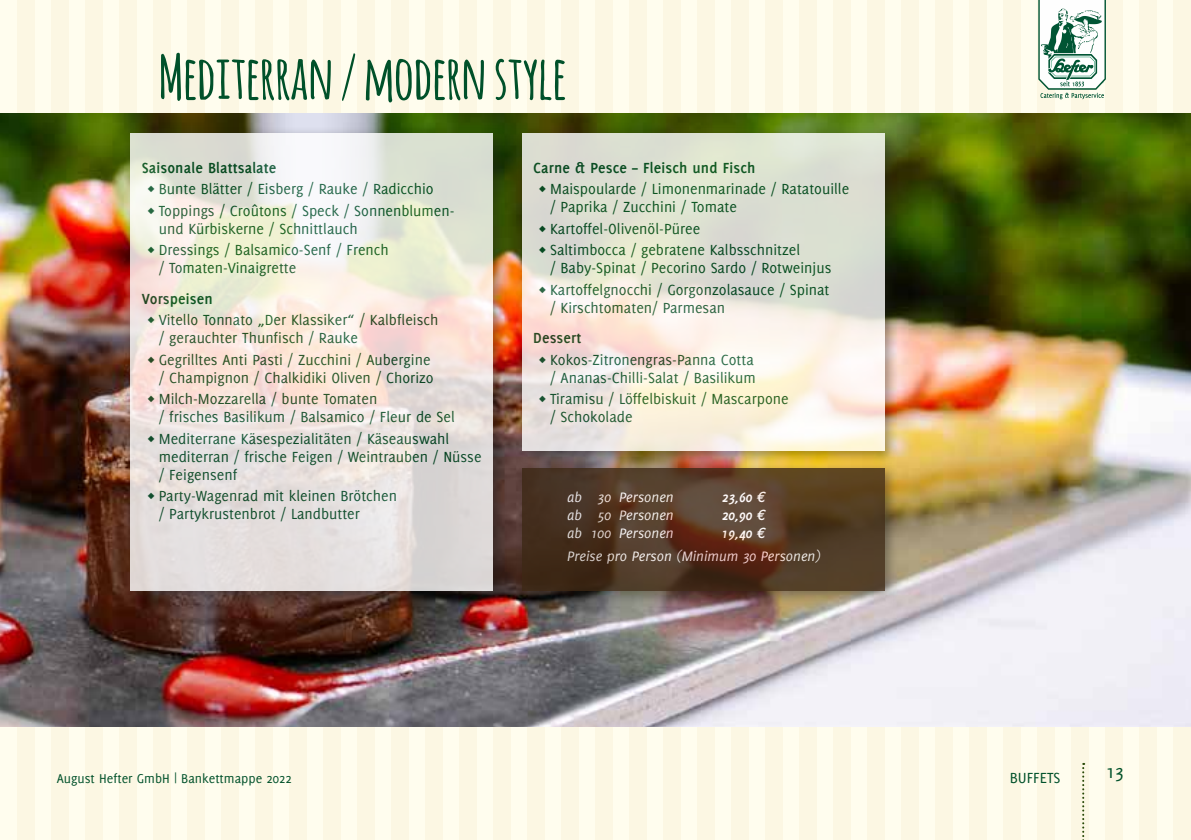
<style>
.page{position:relative;width:1191px;height:840px;background:#fff}
.page>*{position:absolute;margin:0;border:0;box-sizing:border-box;transform-origin:0 0}
.t1{font:700 60px "Amatic";letter-spacing:.01em;color:#00512a}
.t2{font:20px "Delicious";color:#00512a}
.t3{font:16px/18px "Delicious";color:#00512a}
.t4{font:700 16px "Delicious";letter-spacing:.01em;color:#00512a}
.t5{font:italic 15px "Delicious";color:#fff}
.t6{font:italic 700 15px "Delicious";color:#fff}
.t7{font:14px "Delicious";color:#00512a}
</style>
<div class="page">
<div style="left:0;top:0;width:1191px;height:839px;background:#fffdee"></div>
<hr style="left:0;top:0;width:1px;height:839px;background:#fcf7e3">
<div style="left:17px;top:0;width:17px;height:839px;background:#fcf7e3"></div>
<div style="left:51px;top:0;width:17px;height:839px;background:#fcf7e3"></div>
<div style="left:85px;top:0;width:17px;height:839px;background:#fcf7e3"></div>
<div style="left:119px;top:0;width:17px;height:839px;background:#fcf7e3"></div>
<div style="left:153px;top:0;width:17px;height:839px;background:#fcf7e3"></div>
<div style="left:187px;top:0;width:17px;height:839px;background:#fcf7e3"></div>
<div style="left:221px;top:0;width:17px;height:839px;background:#fcf7e3"></div>
<div style="left:255px;top:0;width:17px;height:839px;background:#fcf7e3"></div>
<div style="left:289px;top:0;width:17px;height:839px;background:#fcf7e3"></div>
<div style="left:323px;top:0;width:17px;height:839px;background:#fcf7e3"></div>
<div style="left:357px;top:0;width:17px;height:839px;background:#fcf7e3"></div>
<div style="left:391px;top:0;width:17px;height:839px;background:#fcf7e3"></div>
<div style="left:425px;top:0;width:17px;height:839px;background:#fcf7e3"></div>
<div style="left:459px;top:0;width:17px;height:839px;background:#fcf7e3"></div>
<div style="left:493px;top:0;width:17px;height:839px;background:#fcf7e3"></div>
<div style="left:527px;top:0;width:17px;height:839px;background:#fcf7e3"></div>
<div style="left:561px;top:0;width:17px;height:839px;background:#fcf7e3"></div>
<div style="left:595px;top:0;width:17px;height:839px;background:#fcf7e3"></div>
<div style="left:629px;top:0;width:17px;height:839px;background:#fcf7e3"></div>
<div style="left:663px;top:0;width:17px;height:839px;background:#fcf7e3"></div>
<div style="left:697px;top:0;width:17px;height:839px;background:#fcf7e3"></div>
<div style="left:731px;top:0;width:17px;height:839px;background:#fcf7e3"></div>
<div style="left:765px;top:0;width:17px;height:839px;background:#fcf7e3"></div>
<div style="left:799px;top:0;width:17px;height:839px;background:#fcf7e3"></div>
<div style="left:833px;top:0;width:17px;height:839px;background:#fcf7e3"></div>
<div style="left:867px;top:0;width:17px;height:839px;background:#fcf7e3"></div>
<div style="left:901px;top:0;width:17px;height:839px;background:#fcf7e3"></div>
<div style="left:935px;top:0;width:17px;height:839px;background:#fcf7e3"></div>
<div style="left:969px;top:0;width:17px;height:839px;background:#fcf7e3"></div>
<div style="left:1003px;top:0;width:17px;height:839px;background:#fcf7e3"></div>
<div style="left:1037px;top:0;width:17px;height:839px;background:#fcf7e3"></div>
<div style="left:1071px;top:0;width:18px;height:839px;background:#fcf7e3"></div>
<div style="left:1106px;top:0;width:17px;height:839px;background:#fcf7e3"></div>
<div style="left:1140px;top:0;width:17px;height:839px;background:#fcf7e3"></div>
<div style="left:1174px;top:0;width:17px;height:839px;background:#fcf7e3"></div>
<svg style="left:1038px;top:0;width:68px;height:99px"></svg>
<svg style="left:1082px;top:762px;width:2px;height:78px"></svg>
<img style="left:0;top:113px;width:1191px;height:613px">
<div style="left:515px;top:461px;width:384px;height:144px;background:#1d1d1b;opacity:.5"></div>
<svg style="left:522px;top:468px;width:362px;height:122px;background:#513823"></svg>
<div style="left:124px;top:126px;width:384px;height:479px;background:#1d1d1b;opacity:.5"></div>
<svg style="left:130px;top:133px;width:363px;height:457px"></svg>
<div style="left:515px;top:126px;width:384px;height:339px;background:#1d1d1b;opacity:.5"></div>
<svg style="left:522px;top:133px;width:362px;height:318px"></svg>
<h1 class="t1" style="left:159px;top:34px;width:409px">Mediterran / modern style</h1>
<p class="t4" style="left:142px;top:158px;width:136px">Saisonale Blattsalate</p>
<p class="t3" style="left:147px;top:178px;width:309px;line-height:21.4px">◊ Bunte Blätter / Eisberg / Rauke / Radicchio<br>◊ Toppings / Croûtons / Speck / Sonnenblumen-</p>
<p class="t3" style="left:147px;top:217px;width:243px;line-height:21.4px;text-indent:11px">und Kürbiskerne / Schnittlauch<br>◊ Dressings / Balsamico-Senf / French</p>
<p class="t3" style="left:159px;top:258px;width:139px">/ Tomaten-Vinaigrette</p>
<p class="t4" style="left:142px;top:289px;width:72px">Vorspeisen</p>
<p class="t3" style="left:159px;top:310px;width:281px;text-indent:-11px">◊ Vitello Tonnato „Der Klassiker“ / Kalbfleisch / gerauchter Thunfisch / Rauke</p>
<p class="t3" style="left:147px;top:350px;width:288px;text-align:right">◊ Gegrilltes Anti Pasti / Zucchini / Aubergine / Champignon / Chalkidiki Oliven / Chorizo</p>
<p class="t3" style="left:159px;top:389px;width:297px;text-indent:-11px">◊ Milch-Mozzarella / bunte Tomaten<br>/ frisches Basilikum / Balsamico / Fleur de Sel</p>
<p class="t3" style="left:159px;top:429px;width:324px;text-indent:-11px">◊ Mediterrane Käsespezialitäten / Käseauswahl mediterran / frische Feigen / Weintrauben / Nüsse / Feigensenf</p>
<p class="t3" style="left:159px;top:486px;width:240px;text-indent:-11px">◊ Party-Wagenrad mit kleinen Brötchen / Partykrustenbrot / Landbutter</p>
<p class="t4" style="left:533px;top:158px;width:224px">Carne &amp; Pesce – Fleisch und Fisch</p>
<p class="t3" style="left:550px;top:180px;width:301px;text-indent:-11px">◊ Maispoularde / Limonenmarinade / Ratatouille / Paprika / Zucchini / Tomate</p>
<p class="t3" style="left:539px;top:217px;width:263px;line-height:21.4px">◊ Kartoffel-Olivenöl-Püree<br>◊ Saltimbocca / gebratene Kalbsschnitzel</p>
<p class="t3" style="left:539px;top:257px;width:294px;line-height:21.4px;text-align:right">/ Baby-Spinat / Pecorino Sardo / Rotweinjus ◊ Kartoffelgnocchi / Gorgonzolasauce / Spinat</p>
<p class="t3" style="left:550px;top:298px;width:176px">/ Kirschtomaten/ Parmesan</p>
<p class="t4" style="left:533px;top:329px;width:50px">Dessert</p>
<p class="t3" style="left:539px;top:350px;width:218px;text-align:right">◊ Kokos-Zitronengras-Panna Cotta / Ananas-Chilli-Salat / Basilikum</p>
<p class="t3" style="left:550px;top:389px;width:240px;text-indent:-11px">◊ Tiramisu / Löffelbiskuit / Mascarpone / Schokolade</p>
<p class="t5" style="left:567px;top:488px;width:108px">ab 30 Personen</p>
<p class="t6" style="left:721px;top:488px;width:45px">23,60 ¤</p>
<p class="t5" style="left:567px;top:506px;width:108px">ab 50 Personen</p>
<p class="t6" style="left:721px;top:506px;width:45px">20,90 ¤</p>
<p class="t5" style="left:567px;top:524px;width:108px">ab 100 Personen</p>
<p class="t6" style="left:721px;top:524px;width:45px">19,40 ¤</p>
<p class="t5" style="left:567px;top:547px;width:255px">Preise pro Person (Minimum 30 Personen)</p>
<p class="t7" style="left:57px;top:770px;width:236px">August Hefter GmbH | Bankettmappe 2022</p>
<p class="t2" style="left:1106px;top:759px;width:19px">13</p>
<p class="t3" style="left:1009px;top:768px;width:52px">BUFFETS</p>
</div>
